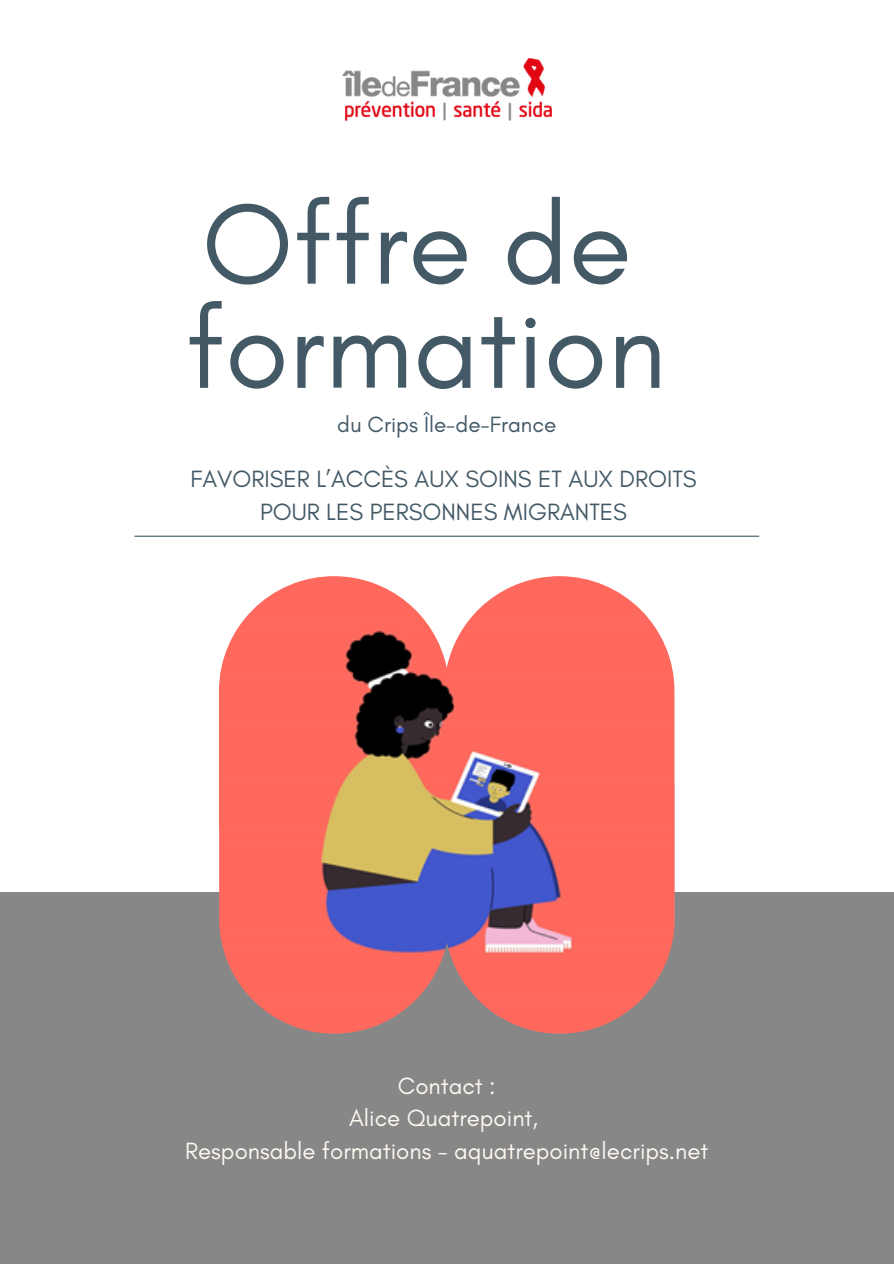
<style>
.page{position:relative;width:894px;height:1264px;background:#fff}
.page>*{position:absolute;margin:0;border:0;box-sizing:border-box;transform-origin:0 0}
.t1{font:115.65px "Glacial Indifference";color:#435966}
.t2{font:24px "Glacial Indifference";color:#fdf7f0}
.t3{font:24px/32.7px "Glacial Indifference";color:#435966;text-align:center}
.t4{font:22.5px "Glacial Indifference";color:#435966}
</style>
<div class="page">
<div style="left:0;top:892px;width:893px;height:371px;background:#878787"></div>
<img style="left:342px;top:58px;width:209px;height:62px">
<img style="left:219px;top:576px;width:455px;height:457px">
<hr style="left:134px;top:535px;width:625px;height:2px;background:#435966">
<h1 class="t1" style="left:202px;top:174px;width:431px">Offre de</h1>
<h1 class="t1" style="left:185px;top:278px;width:482px">formation</h1>
<p class="t4" style="left:337px;top:410px;width:221px">du Crips Île-de-France</p>
<p class="t3" style="left:190px;top:462px;width:507px">FAVORISER L’ACCÈS AUX SOINS ET AUX DROITS<br>POUR LES PERSONNES MIGRANTES</p>
<h2 class="t2" style="left:398px;top:1070px;width:99px">Contact :</h2>
<p class="t2" style="left:349px;top:1103px;width:190px">Alice Quatrepoint,</p>
<p class="t2" style="left:185px;top:1136px;width:524px">Responsable formations - aquatrepoint@lecrips.net</p>
</div>
